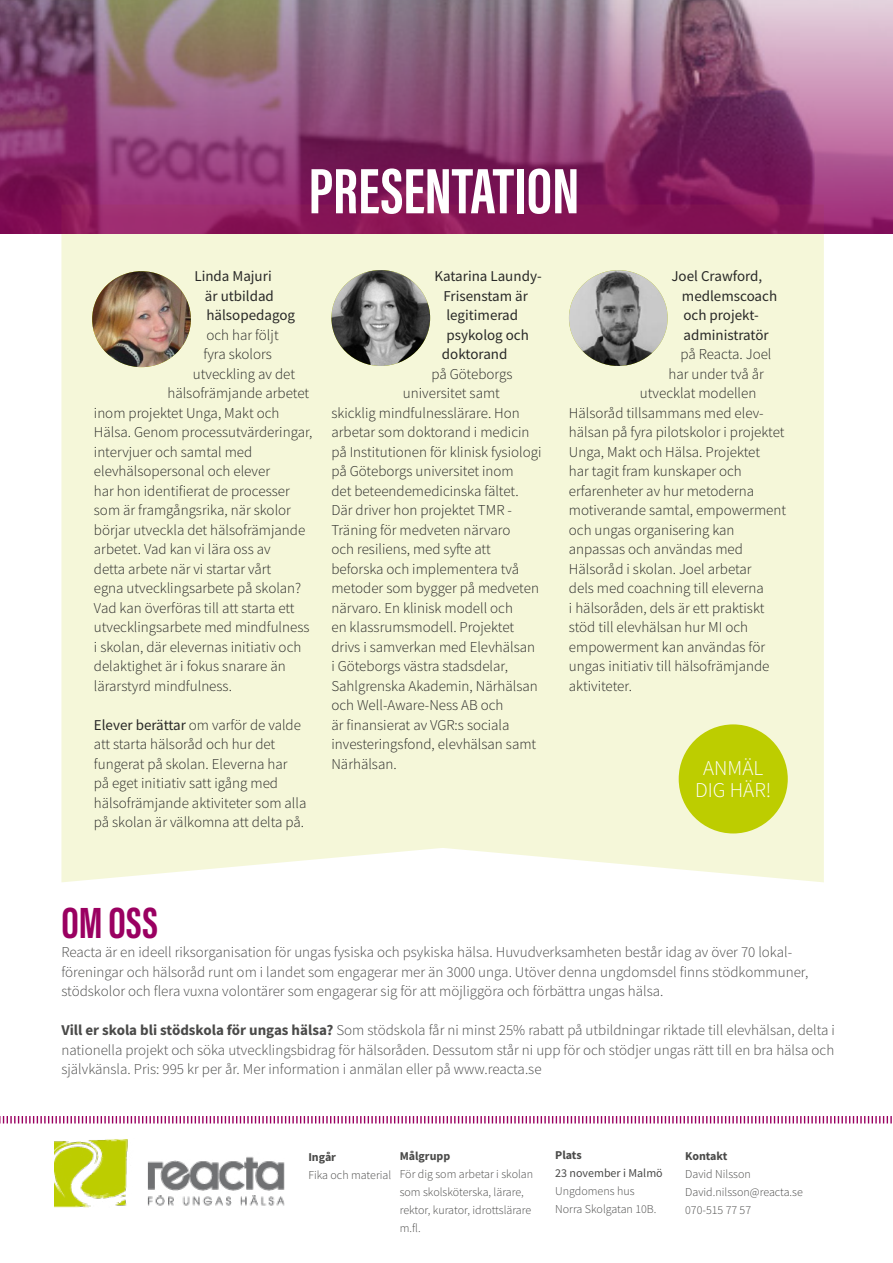
<style>
.page{position:relative;width:893px;height:1263px;background:#fff}
.page>*{position:absolute;margin:0;border:0;box-sizing:border-box;transform-origin:0 0}
.t1{font:700 66px "Acumin Pro Extra Cond";color:#fff}
.t2{font:700 45px "Acumin Pro Extra Cond";color:#9a0061}
.t3{font:300 21px/22.5px "Source Sans Pro";color:#fff;text-align:center}
.t4{font:300 15px/19.5px "Source Sans Pro";color:#282827}
.t5{font:300 15px/19.5px "Source Sans Pro";color:#4a4a49}
.t6{font:15px/19.5px "Source Sans Pro";color:#282827}
.t7{font:300 12px/18px "Source Sans Pro";color:#4a4a49}
.t8{font:700 12px "Source Sans Pro";color:#4a4a49}
.t9{font:12px "Source Sans Pro";color:#4a4a49}
.s1{font-weight:400}
.s2{font-weight:700}
</style>
<div class="page">
<div style="left:61px;top:233px;width:763px;height:649px;background:#f5f7d9"></div>
<svg style="left:0;top:1116px;width:892px;height:8px"></svg>
<img style="left:569px;top:270px;width:99px;height:96px">
<img style="left:92px;top:271px;width:99px;height:96px">
<img style="left:331px;top:270px;width:99px;height:96px">
<img style="left:0;top:0;width:893px;height:233px">
<img style="left:54px;top:1123px;width:253px;height:85px">
<div style="left:679px;top:724px;width:109px;height:109px;background:#bdcd00;border-radius:50%"></div>
<h1 class="t1" style="left:309px;top:151px;width:272px">PRESENTATION</h1>
<p class="t6" style="left:205px;top:267px;width:92px;text-indent:-10px">Linda Majuri<br>är utbildad hälsopedagog</p>
<p class="t4" style="left:206px;top:325px;width:74px">och har följt</p>
<p class="t4" style="left:203px;top:345px;width:70px">fyra skolors</p>
<p class="t4" style="left:193px;top:364px;width:104px">utveckling av det</p>
<p class="t4" style="left:167px;top:384px;width:143px">hälsofrämjande arbetet</p>
<p class="t4" style="left:94px;top:403px;width:187px">inom projektet Unga, Makt och</p>
<p class="t4" style="left:94px;top:423px;width:220px">Hälsa. Genom processutvärderingar,</p>
<p class="t4" style="left:94px;top:442px;width:160px">intervjuer och samtal med</p>
<p class="t4" style="left:94px;top:462px;width:178px">elevhälsopersonal och elever</p>
<p class="t4" style="left:94px;top:481px;width:197px">har hon identifierat de processer</p>
<p class="t4" style="left:94px;top:501px;width:199px">som är framgångsrika, när skolor</p>
<p class="t4" style="left:94px;top:520px;width:213px">börjar utveckla det hälsofrämjande</p>
<p class="t4" style="left:94px;top:540px;width:178px">arbetet. Vad kan vi lära oss av</p>
<p class="t4" style="left:94px;top:559px;width:179px">detta arbete när vi startar vårt</p>
<p class="t4" style="left:94px;top:579px;width:209px">egna utvecklingsarbete på skolan?</p>
<p class="t4" style="left:94px;top:598px;width:202px">Vad kan överföras till att starta ett</p>
<p class="t4" style="left:94px;top:618px;width:217px">utvecklingsarbete med mindfulness</p>
<p class="t4" style="left:94px;top:637px;width:209px">i skolan, där elevernas initiativ och</p>
<p class="t4" style="left:94px;top:657px;width:193px">delaktighet är i fokus snarare än</p>
<p class="t4" style="left:94px;top:676px;width:140px">lärarstyrd mindfulness.</p>
<p class="t4" style="left:94px;top:715px;width:214px"><span class="s1">Elever berättar</span> om varför de valde att starta hälsoråd och hur det fungerat på skolan. Eleverna har på eget initiativ satt igång med hälsofrämjande aktiviteter som alla på skolan är välkomna att delta på.</p>
<p class="t6" style="left:434px;top:267px;width:109px">Katarina Laundy-</p>
<p class="t6" style="left:443px;top:286px;width:86px">Frisenstam är</p>
<p class="t6" style="left:446px;top:306px;width:73px">legitimerad</p>
<p class="t6" style="left:446px;top:325px;width:84px">psykolog och</p>
<p class="t6" style="left:442px;top:345px;width:67px">doktorand</p>
<p class="t4" style="left:431px;top:364px;width:83px">på Göteborgs</p>
<p class="t4" style="left:403px;top:384px;width:98px">universitet samt</p>
<p class="t4" style="left:331px;top:403px;width:190px">skicklig mindfulnesslärare. Hon</p>
<p class="t4" style="left:331px;top:423px;width:200px">arbetar som doktorand i medicin</p>
<p class="t4" style="left:331px;top:442px;width:212px">på Institutionen för klinisk fysiologi</p>
<p class="t4" style="left:331px;top:462px;width:184px">på Göteborgs universitet inom</p>
<p class="t4" style="left:331px;top:481px;width:189px">det beteendemedicinska fältet.</p>
<p class="t4" style="left:331px;top:501px;width:182px">Där driver hon projektet TMR -</p>
<p class="t4" style="left:331px;top:520px;width:180px">Träning för medveten närvaro</p>
<p class="t4" style="left:331px;top:540px;width:161px">och resiliens, med syfte att</p>
<p class="t4" style="left:331px;top:559px;width:189px">beforska och implementera två</p>
<p class="t4" style="left:331px;top:579px;width:209px">metoder som bygger på medveten</p>
<p class="t4" style="left:331px;top:598px;width:183px">närvaro. En klinisk modell och</p>
<p class="t4" style="left:331px;top:618px;width:184px">en klassrumsmodell. Projektet</p>
<p class="t4" style="left:331px;top:637px;width:205px">drivs i samverkan med Elevhälsan</p>
<p class="t4" style="left:331px;top:657px;width:178px">i Göteborgs västra stadsdelar,</p>
<p class="t4" style="left:331px;top:676px;width:208px">Sahlgrenska Akademin, Närhälsan</p>
<p class="t4" style="left:331px;top:696px;width:174px">och Well-Aware-Ness AB och</p>
<p class="t4" style="left:331px;top:715px;width:180px">är finansierat av VGR:s sociala</p>
<p class="t4" style="left:331px;top:735px;width:206px">investeringsfond, elevhälsan samt</p>
<p class="t4" style="left:331px;top:754px;width:67px">Närhälsan.</p>
<p class="t6" style="left:682px;top:267px;width:97px;text-indent:-10px">Joel Crawford, medlemscoach och projekt&shy;administratör</p>
<p class="t4" style="left:680px;top:345px;width:93px">på Reacta. Joel</p>
<p class="t4" style="left:668px;top:364px;width:97px">har under två år</p>
<p class="t4" style="left:640px;top:384px;width:118px">utvecklat modellen</p>
<p class="t4" style="left:569px;top:403px;width:196px">Hälsoråd tillsammans med elev-</p>
<p class="t4" style="left:569px;top:423px;width:217px">hälsan på fyra pilotskolor i projektet</p>
<p class="t4" style="left:569px;top:442px;width:193px">Unga, Makt och Hälsa. Projektet</p>
<p class="t4" style="left:569px;top:462px;width:174px">har tagit fram kunskaper och</p>
<p class="t4" style="left:569px;top:481px;width:187px">erfarenheter av hur metoderna</p>
<p class="t4" style="left:569px;top:501px;width:219px">motiverande samtal, empowerment</p>
<p class="t4" style="left:569px;top:520px;width:167px">och ungas organisering kan</p>
<p class="t4" style="left:569px;top:540px;width:175px">anpassas och användas med</p>
<p class="t4" style="left:569px;top:559px;width:184px">Hälsoråd i skolan. Joel arbetar</p>
<p class="t4" style="left:569px;top:579px;width:196px">dels med coachning till eleverna</p>
<p class="t4" style="left:569px;top:598px;width:197px">i hälsoråden, dels är ett praktiskt</p>
<p class="t4" style="left:569px;top:618px;width:181px">stöd till elevhälsan hur MI och</p>
<p class="t4" style="left:569px;top:637px;width:198px">empowerment kan användas för</p>
<p class="t4" style="left:569px;top:657px;width:202px">ungas initiativ till hälsofrämjande</p>
<p class="t4" style="left:569px;top:676px;width:65px">aktiviteter.</p>
<h3 class="t3" style="left:695px;top:756px;width:77px">ANMÄL<br>DIG HÄR!</h3>
<h2 class="t2" style="left:61px;top:895px;width:98px">OM OSS</h2>
<p class="t5" style="left:61px;top:942px;width:748px">Reacta är en ideell riksorganisation för ungas fysiska och psykiska hälsa. Huvudverksamheten består idag av över 70 lokal&shy;föreningar och hälsoråd runt om i landet som engagerar mer än 3000 unga. Utöver denna ungdomsdel finns stödkommuner, stödskolor och flera vuxna volontärer som engagerar sig för att möjliggöra och förbättra ungas hälsa.</p>
<p class="t5" style="left:61px;top:1020px;width:775px;text-align:justify"><span class="s2">Vill er skola bli stödskola för ungas hälsa?</span> Som stödskola får ni minst 25% rabatt på utbildningar riktade till elevhälsan, delta i nationella projekt och söka utvecklingsbidrag för hälsoråden. Dessutom står ni upp för och stödjer ungas rätt till en bra hälsa och självkänsla. Pris: 995 kr per år. Mer information i anmälan eller på www.reacta.se</p>
<p class="t8" style="left:308px;top:1149px;width:29px">Ingår</p>
<p class="t7" style="left:308px;top:1166px;width:84px">Fika och material</p>
<p class="t8" style="left:400px;top:1148px;width:52px">Målgrupp</p>
<p class="t7" style="left:400px;top:1165px;width:135px">För dig som arbetar i skolan som skolsköterska, lärare, rektor, kurator, idrottslärare m.fl.</p>
<p class="t8" style="left:555px;top:1147px;width:28px">Plats</p>
<p class="t9" style="left:555px;top:1165px;width:109px">23 november i Malmö</p>
<p class="t7" style="left:555px;top:1182px;width:103px">Ungdomens hus<br>Norra Skolgatan 10B.</p>
<p class="t8" style="left:685px;top:1148px;width:44px">Kontakt</p>
<p class="t7" style="left:685px;top:1165px;width:119px">David Nilsson<br>David.nilsson@reacta.se<br>070-515 77 57</p>
</div>
